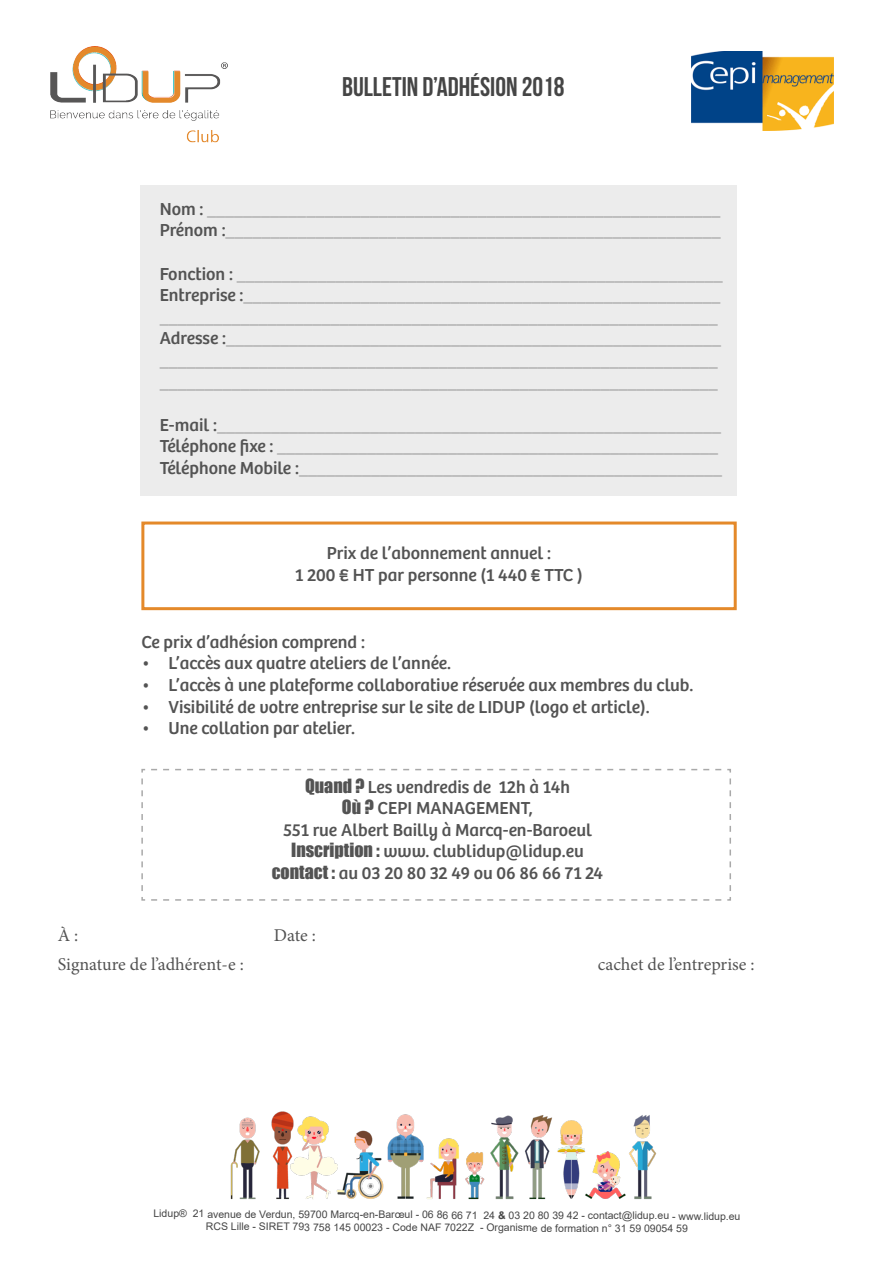
<style>
.page{position:relative;width:893px;height:1263px;background:#fff}
.page>*{position:absolute;margin:0;border:0;box-sizing:border-box;transform-origin:0 0}
.t1{font:27px "Bebas Neue";color:#454545}
.t2{font:18px "Bree";color:#a9a9a9}
.t3{font:18px "Bree";color:#535353}
.t4{font:18px "Bree";color:#ababab}
.t5{font:18px "Minion Pro";color:#535353}
.t6{font:10.5px "Arial";letter-spacing:-.005em;color:#454545}
.s1{color:#535353}
.s2{font-family:"Impact"}
.s3{font-weight:700}
</style>
<div class="page">
<svg style="left:141px;top:768px;width:590px;height:133px"></svg>
<div style="left:140px;top:185px;width:597px;height:310px;background:#ececec"></div>
<div style="left:141px;top:521px;width:596px;height:89px;border:3px solid #e4892a"></div>
<img style="left:230px;top:1111px;width:427px;height:89px">
<img style="left:51px;top:47px;width:176px;height:96px">
<img style="left:692px;top:51px;width:142px;height:79px">
<p class="t1" style="left:342px;top:72px;width:224px">BULLETIN D’ADHÉSION 2018</p>
<p class="t2" style="left:160px;top:198px;width:562px"><span class="s1">Nom :</span> _________________________________________________________</p>
<p class="t4" style="left:160px;top:220px;width:562px"><span class="s1">Prénom :</span>_______________________________________________________</p>
<p class="t2" style="left:160px;top:263px;width:564px"><span class="s1">Fonction :</span> ______________________________________________________</p>
<p class="t2" style="left:160px;top:285px;width:562px"><span class="s1">Entreprise :</span>_____________________________________________________</p>
<p class="t2" style="left:160px;top:306px;width:559px">______________________________________________________________</p>
<p class="t2" style="left:160px;top:328px;width:563px"><span class="s1">Adresse :</span>_______________________________________________________</p>
<p class="t2" style="left:160px;top:349px;width:559px">______________________________________________________________</p>
<p class="t2" style="left:160px;top:371px;width:559px">______________________________________________________________</p>
<p class="t2" style="left:160px;top:414px;width:563px"><span class="s1">E-mail :</span>________________________________________________________</p>
<p class="t2" style="left:160px;top:436px;width:560px"><span class="s1">Téléphone fixe :</span> _________________________________________________</p>
<p class="t2" style="left:160px;top:457px;width:564px"><span class="s1">Téléphone Mobile :</span>_______________________________________________</p>
<p class="t3" style="left:327px;top:543px;width:226px">Prix de l’abonnement annuel :</p>
<p class="t3" style="left:295px;top:564px;width:289px">1 200 € HT par personne (1 440 € TTC )</p>
<p class="t3" style="left:141px;top:631px;width:225px">Ce prix d’adhésion comprend :</p>
<p class="t3" style="left:141px;top:653px;width:311px">• L’accès aux quatre ateliers de l’année.</p>
<p class="t3" style="left:141px;top:674px;width:554px">• L’accès à une plateforme collaborative réservée aux membres du club.</p>
<p class="t3" style="left:141px;top:696px;width:510px">• Visibilité de votre entreprise sur le site de LIDUP (logo et article).</p>
<p class="t3" style="left:141px;top:718px;width:215px">• Une collation par atelier.</p>
<p class="t3" style="left:305px;top:776px;width:266px"><span class="s2">Quand ?</span> Les vendredis de 12h à 14h</p>
<p class="t3" style="left:342px;top:798px;width:193px"><span class="s2">Où ?</span> CEPI MANAGEMENT,</p>
<p class="t3" style="left:283px;top:819px;width:310px">551 rue Albert Bailly à Marcq-en-Baroeul</p>
<p class="t3" style="left:291px;top:841px;width:294px"><span class="s2">Inscription :</span> www. clublidup@lidup.eu</p>
<p class="t3" style="left:272px;top:862px;width:333px"><span class="s2">contact :</span> au 03 20 80 32 49 ou 06 86 66 71 24</p>
<p class="t5" style="left:58px;top:923px;width:22px">À :</p>
<p class="t5" style="left:274px;top:923px;width:44px">Date :</p>
<p class="t5" style="left:58px;top:953px;width:188px">Signature de l’adhérent-e :</p>
<p class="t5" style="left:598px;top:953px;width:158px">cachet de l’entreprise :</p>
<p class="t6" style="left:153px;top:1207px;width:588px">Lidup® 21 avenue de Verdun, 59700 Marcq-en-Barœul - 06 86 66 71 24 <span class="s3">&amp;</span> 03 20 80 39 42 - contact@lidup.eu - www.lidup.eu</p>
<p class="t6" style="left:206px;top:1220px;width:484px">RCS Lille - SIRET 793 758 145 00023 - Code NAF 7022Z - Organisme de formation n° 31 59 09054 59</p>
</div>
